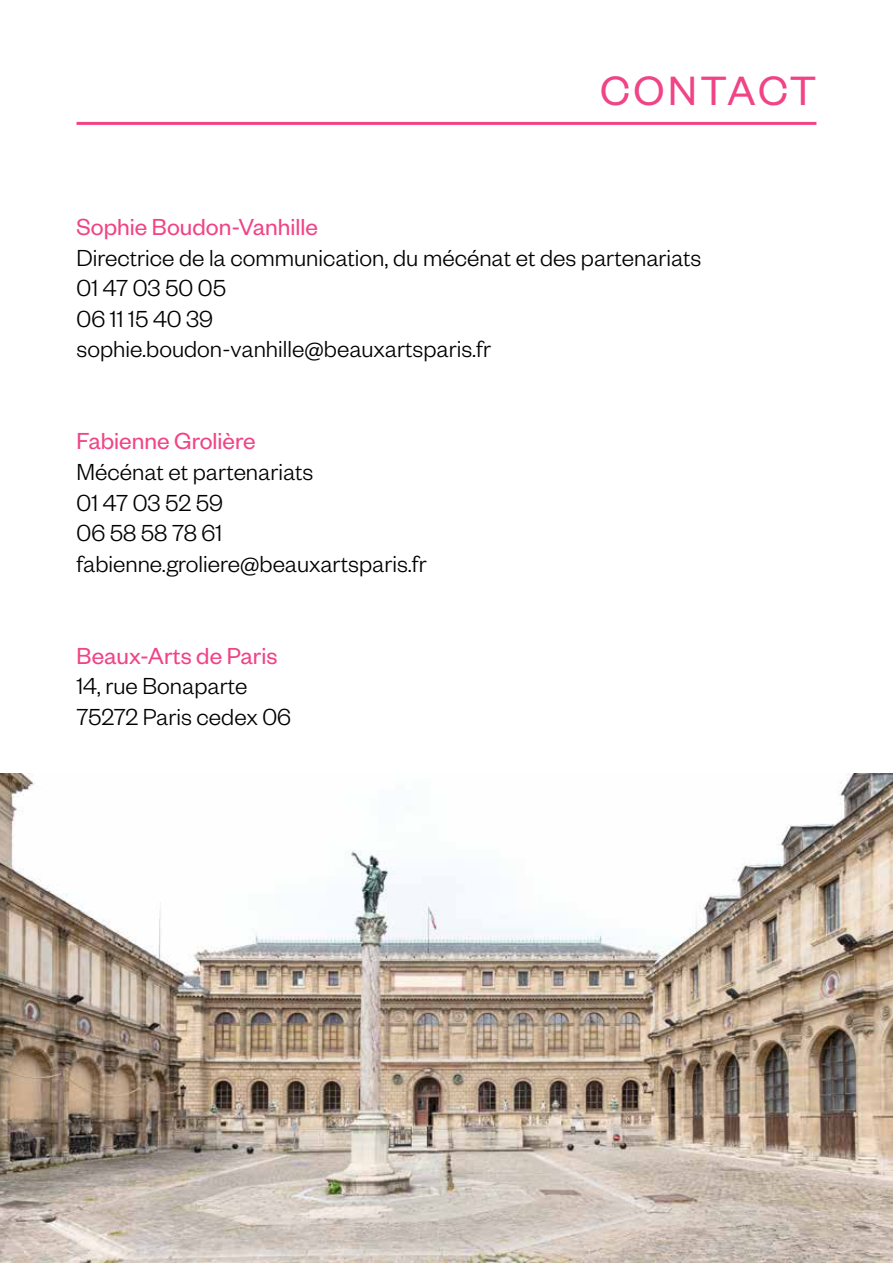
<style>
.page{position:relative;width:893px;height:1263px;background:#fff}
.page>*{position:absolute;margin:0;border:0;box-sizing:border-box;transform-origin:0 0}
.t1{font:45px "Founders Grotesk";letter-spacing:.065em;color:#f04487}
.t2{font:300 25.5px/30.6px "Founders Grotesk";color:#000}
.t3{font:25.5px "Founders Grotesk";color:#f04487}
</style>
<div class="page">
<hr style="left:77px;top:122px;width:739px;height:3px;background:#f04487">
<img style="left:0;top:774px;width:893px;height:489px">
<h1 class="t1" style="left:600px;top:63px;width:218px">CONTACT</h1>
<p class="t3" style="left:77px;top:211px;width:243px">Sophie Boudon-Vanhille</p>
<p class="t2" style="left:77px;top:241px;width:626px">Directrice de la communication, du mécénat et des partenariats 01 47 03 50 05<br>06 11 15 40 39<br>sophie.boudon-vanhille@beauxartsparis.fr</p>
<p class="t3" style="left:77px;top:426px;width:181px">Fabienne Grolière</p>
<p class="t2" style="left:77px;top:455px;width:352px">Mécénat et partenariats<br>01 47 03 52 59<br>06 58 58 78 61 fabienne.groliere@beauxartsparis.fr</p>
<p class="t3" style="left:77px;top:640px;width:202px">Beaux-Arts de Paris</p>
<p class="t2" style="left:77px;top:669px;width:216px">14, rue Bonaparte<br>75272 Paris cedex 06</p>
</div>
